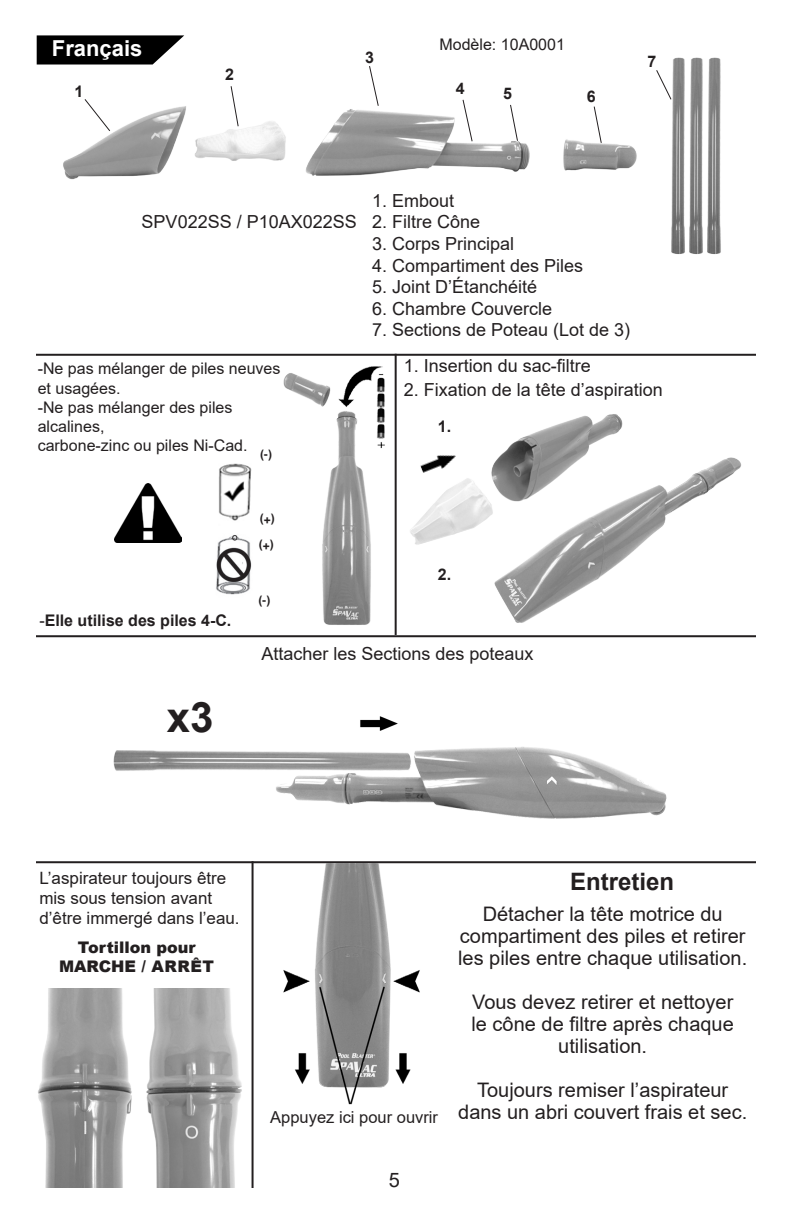
<style>
.page{position:relative;width:792px;height:1224px;background:#fff}
.page>*{position:absolute;margin:0;border:0;box-sizing:border-box;transform-origin:0 0}
.t1{font:700 42px "Arial";color:#231f20}
.t2{font:700 24px "Arial";color:#231f20}
.t3{font:700 22px "Arial";color:#fff}
.t4{font:20px/22px "Arial";color:#231f20;text-align:center}
.t5{font:18px "Arial";color:#231f20}
.t6{font:17px/20px "Arial";color:#231f20}
.t7{font:16.4px "Arial";color:#231f20}
.t8{font:16px/19.2px "Arial";color:#231f20}
.t9{font:700 16px "Arial";color:#231f20}
.t10{font:900 16px "Arial";color:#231f20}
.t11{font:700 12px "Arial";color:#231f20}
.s1{font-weight:400}
</style>
<div class="page">
<hr style="left:36px;top:354px;width:720px;height:2px;background:#231f20">
<hr style="left:395px;top:354px;width:2px;height:281px;background:#231f20">
<hr style="left:36px;top:635px;width:720px;height:2px;background:#231f20">
<hr style="left:36px;top:861px;width:720px;height:2px;background:#231f20">
<hr style="left:252px;top:861px;width:2px;height:327px;background:#231f20">
<svg style="left:230px;top:86px;width:6px;height:24px"></svg>
<svg style="left:369px;top:66px;width:9px;height:33px"></svg>
<svg style="left:593px;top:106px;width:7px;height:27px"></svg>
<svg style="left:656px;top:70px;width:8px;height:16px"></svg>
<img style="left:114px;top:484px;width:67px;height:59px">
<img style="left:216px;top:535px;width:36px;height:60px">
<img style="left:219px;top:463px;width:32px;height:58px">
<img style="left:63px;top:101px;width:123px;height:79px">
<img style="left:305px;top:99px;width:225px;height:77px">
<img style="left:194px;top:110px;width:92px;height:51px">
<img style="left:563px;top:133px;width:74px;height:38px">
<img style="left:664px;top:57px;width:57px;height:197px">
<img style="left:283px;top:366px;width:102px;height:259px">
<img style="left:410px;top:414px;width:213px;height:131px">
<img style="left:480px;top:449px;width:261px;height:174px">
<img style="left:113px;top:747px;width:554px;height:72px">
<img style="left:146px;top:988px;width:108px;height:200px">
<img style="left:38px;top:988px;width:94px;height:200px">
<img style="left:283px;top:864px;width:137px;height:241px">
<img style="left:360px;top:716px;width:38px;height:15px">
<svg style="left:37px;top:35px;width:147px;height:30px;background:#212121"></svg>
<p class="t3" style="left:52px;top:33px;width:92px">Français</p>
<p class="t8" style="left:440px;top:34px;width:127px">Modèle: 10A0001</p>
<p class="t9" style="left:365px;top:46px;width:10px">3</p>
<p class="t9" style="left:75px;top:80px;width:10px">1</p>
<p class="t9" style="left:225px;top:63px;width:10px">2</p>
<p class="t9" style="left:456px;top:77px;width:10px">4</p>
<p class="t9" style="left:503px;top:82px;width:10px">5</p>
<p class="t9" style="left:587px;top:85px;width:10px">6</p>
<p class="t9" style="left:647px;top:50px;width:10px">7</p>
<p class="t5" style="left:142px;top:210px;width:217px">SPV022SS / P10AX022SS</p>
<p class="t8" style="left:38px;top:359px;width:244px">-Ne pas mélanger de piles neuves et usagées.</p>
<p class="t8" style="left:38px;top:397px;width:196px">-Ne pas mélanger des piles alcalines,</p>
<p class="t8" style="left:38px;top:436px;width:211px">carbone-zinc ou piles Ni-Cad.</p>
<p class="t11" style="left:272px;top:465px;width:13px;rotate:-180deg">(-)</p>
<p class="t5" style="left:372px;top:188px;width:84px">1. Embout</p>
<p class="t5" style="left:372px;top:210px;width:110px">2. Filtre Cône</p>
<p class="t5" style="left:372px;top:231px;width:144px">3. Corps Principal</p>
<p class="t5" style="left:372px;top:253px;width:213px">4. Compartiment des Piles</p>
<p class="t5" style="left:372px;top:275px;width:167px">5. Joint D’Étanchéité</p>
<p class="t5" style="left:372px;top:296px;width:182px">6. Chambre Couvercle</p>
<p class="t5" style="left:372px;top:318px;width:260px">7. Sections de Poteau (Lot de 3)</p>
<p class="t5" style="left:404px;top:353px;width:189px">1. Insertion du sac-filtre</p>
<p class="t5" style="left:404px;top:377px;width:261px">2. Fixation de la tête d’aspiration</p>
<p class="t9" style="left:438px;top:415px;width:15px">1.</p>
<p class="t9" style="left:39px;top:609px;width:194px"><span class="s1">-</span>Elle utilise des piles 4-C.</p>
<p class="t11" style="left:275px;top:529px;width:16px;rotate:-180deg">(+)</p>
<p class="t11" style="left:274px;top:555px;width:16px;rotate:-180deg">(+)</p>
<p class="t11" style="left:271px;top:611px;width:13px;rotate:-180deg">(-)</p>
<p class="t9" style="left:438px;top:563px;width:15px">2.</p>
<p class="t1" style="left:167px;top:688px;width:48px">x3</p>
<p class="t5" style="left:261px;top:642px;width:274px">Attacher les Sections des poteaux</p>
<p class="t6" style="left:39px;top:868px;width:202px">L’aspirateur toujours être mis sous tension avant d’être immergé dans l’eau.</p>
<p class="t10" style="left:78px;top:935px;width:119px">Tortillon pour</p>
<p class="t10" style="left:59px;top:955px;width:157px">MARCHE / ARRÊT</p>
<p class="t2" style="left:570px;top:865px;width:106px">Entretien</p>
<p class="t4" style="left:458px;top:903px;width:291px">Détacher la tête motrice du compartiment des piles et retirer les piles entre chaque utilisation.</p>
<p class="t4" style="left:472px;top:991px;width:264px">Vous devez retirer et nettoyer le cône de filtre après chaque utilisation.</p>
<p class="t4" style="left:477px;top:1079px;width:253px">Toujours remiser l’aspirateur</p>
<p class="t7" style="left:270px;top:1106px;width:169px">Appuyez ici pour ouvrir</p>
<p class="t4" style="left:458px;top:1101px;width:291px">dans un abri couvert frais et sec.</p>
<p class="t4" style="left:389px;top:1169px;width:13px">5</p>
</div>
